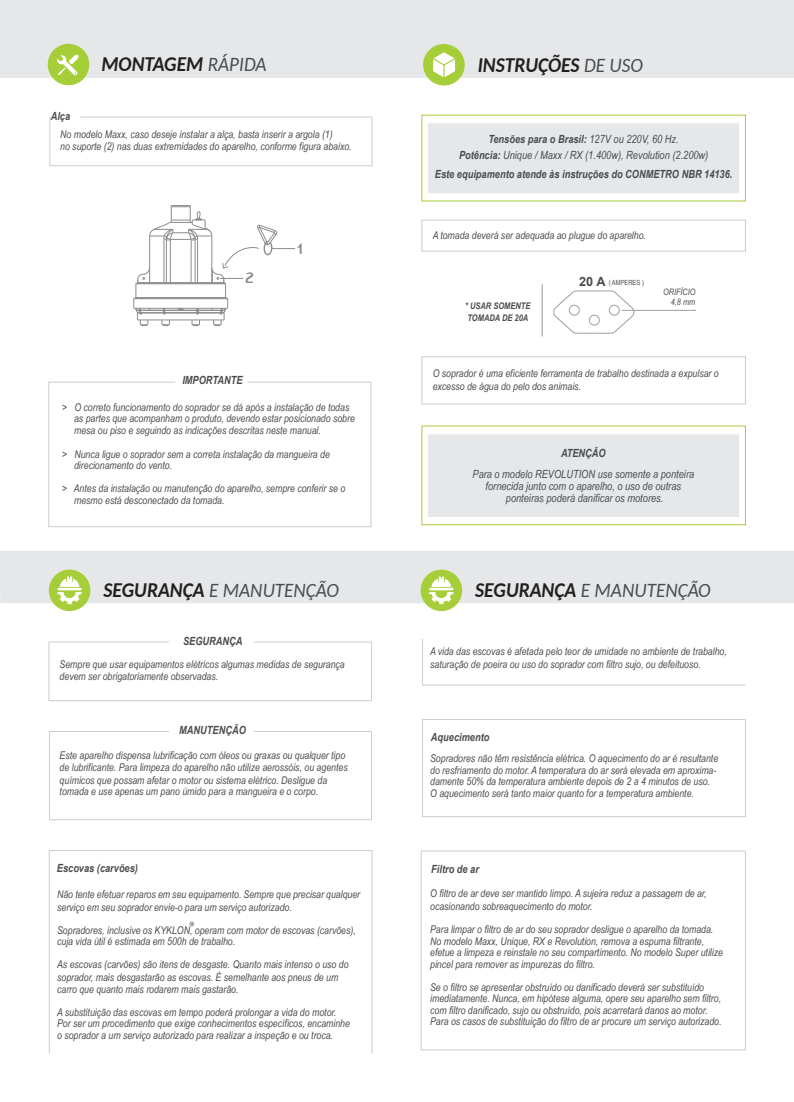
<style>
.page{position:relative;width:794px;height:1102px;background:#fff}
.page>*{position:absolute;margin:0;border:0;box-sizing:border-box;transform-origin:0 0}
.t1{font:italic 700 20.88px "Carlito";color:#231f20;scale:.94 1}
.t2{font:italic 20.5px "Carlito";color:#4b4c4d;scale:.94 1}
.t3{font:15.25px "Fontastique Fontastique";color:#8a8c8f}
.t4{font:700 12.75px "Arial";color:#4b4c4d}
.t5{font:italic 11.25px/12.2px "Arial Narrow";color:#4b4c4d;text-align:center}
.t6{font:italic 700 11.25px "Arial Narrow";color:#4b4c4d}
.t7{font:italic 10.62px/11.5px "Arial Narrow";color:#4b4c4d}
.t8{font:italic 700 9.12px/12.5px "Arial Narrow";color:#4b4c4d}
.t9{font:italic 8.88px "Arial Narrow";color:#4b4c4d}
.t10{font:7.12px "Arial Narrow";color:#4b4c4d}
.s1{font-weight:400;font-size:20.5px;color:#4b4c4d}
.s2{font-weight:700}
.s3{font-weight:700;font-size:20.88px;color:#231f20}
</style>
<div class="page">
<div style="left:0;top:0;width:793px;height:77px;background:#e6e7e9"></div>
<div style="left:0;top:551px;width:793px;height:52px;background:#e6e7e9"></div>
<div style="left:423px;top:44px;width:41px;height:42px;background:#a6ce39;border-radius:50%"></div>
<svg style="left:433px;top:52px;width:22px;height:25px"></svg>
<div style="left:420px;top:570px;width:42px;height:41px;background:#a6ce39;border-radius:50%"></div>
<svg style="left:429px;top:577px;width:24px;height:27px"></svg>
<div style="left:49px;top:570px;width:41px;height:41px;background:#a6ce39;border-radius:50%"></div>
<svg style="left:57px;top:577px;width:25px;height:27px"></svg>
<div style="left:49px;top:117px;width:323px;height:49px;border:1px solid #c7c8ca"></div>
<hr style="left:80px;top:117px;width:292px;height:1px;background:#c7c8ca">
<div style="left:48px;top:382px;width:323px;height:145px;border:1px solid #c7c8ca"></div>
<hr style="left:48px;top:382px;width:127px;height:1px;background:#c7c8ca">
<hr style="left:247px;top:382px;width:124px;height:1px;background:#c7c8ca">
<svg style="left:133px;top:205px;width:162px;height:121px"></svg>
<div style="left:48px;top:44px;width:41px;height:41px;background:#a6ce39;border-radius:50%"></div>
<svg style="left:57px;top:55px;width:21px;height:20px"></svg>
<div style="left:427px;top:123px;width:312px;height:71px;background:#e6e7e9;border:1px solid #fff"></div>
<div style="left:421px;top:426px;width:324px;height:99px;border:1px solid #a6ce39"></div>
<div style="left:427px;top:434px;width:312px;height:84px;background:#e6e7e9;border:1px solid #fff"></div>
<div style="left:421px;top:356px;width:324px;height:48px;background:#fff;border:1px solid #c7c8ca"></div>
<div style="left:421px;top:220px;width:324px;height:31px;background:#fff;border:1px solid #c7c8ca"></div>
<svg style="left:553px;top:290px;width:81px;height:44px"></svg>
<hr style="left:621px;top:310px;width:74px;height:1px;background:#989d9f">
<hr style="left:542px;top:284px;width:1px;height:52px;background:#989d9f">
<div style="left:49px;top:642px;width:323px;height:59px;border:1px solid #c7c8ca"></div>
<hr style="left:49px;top:642px;width:120px;height:1px;background:#c7c8ca">
<hr style="left:254px;top:642px;width:117px;height:1px;background:#c7c8ca">
<div style="left:49px;top:731px;width:323px;height:89px;border:1px solid #c7c8ca"></div>
<hr style="left:49px;top:731px;width:120px;height:1px;background:#c7c8ca">
<hr style="left:254px;top:731px;width:117px;height:1px;background:#c7c8ca">
<svg style="left:49px;top:850px;width:323px;height:204px"></svg>
<svg style="left:189px;top:922px;width:5px;height:4px"></svg>
<div style="left:422px;top:719px;width:323px;height:98px;border:1px solid #c7c8ca"></div>
<hr style="left:422px;top:719px;width:323px;height:1px;background:#c7c8ca">
<svg style="left:422px;top:639px;width:323px;height:46px"></svg>
<div style="left:420px;top:851px;width:325px;height:199px;border:1px solid #c7c8ca"></div>
<hr style="left:420px;top:851px;width:325px;height:1px;background:#c7c8ca">
<p class="t6" style="left:51px;top:107px;width:21px">Alça</p>
<h1 class="t1" style="left:101px;top:50px;width:177px">MONTAGEM <span class="s1">RÁPIDA</span></h1>
<p class="t7" style="left:60px;top:129px;width:293px">No modelo Maxx, caso deseje instalar a alça, basta inserir a argola (1)<br>no suporte (2) nas duas extremidades do aparelho, conforme figura abaixo.</p>
<h3 class="t3" style="left:245px;top:269px;width:10px">2</h3>
<p class="t6" style="left:182px;top:372px;width:62px">IMPORTANTE</p>
<h3 class="t3" style="left:297px;top:239px;width:7px">1</h3>
<p class="t7" style="left:74px;top:401px;width:282px;text-indent:-12px">&gt; O correto funcionamento do soprador se dá após a instalação de todas as partes que acompanham o produto, devendo estar posicionado sobre mesa ou piso e seguindo as indicações descritas neste manual.</p>
<p class="t7" style="left:74px;top:448px;width:257px;text-indent:-12px">&gt; Nunca ligue o soprador sem a correta instalação da mangueira de direcionamento do vento.</p>
<p class="t7" style="left:74px;top:483px;width:273px;text-indent:-12px">&gt; Antes da instalação ou manutenção do aparelho, sempre conferir se o mesmo está desconectado da tomada.</p>
<h1 class="t1" style="left:477px;top:50px;width:177px">INSTRUÇÕES <span class="s1">DE USO</span></h1>
<p class="t5" style="left:459px;top:131px;width:251px;line-height:15.6px"><span class="s2">Tensões para o Brasil:</span> 127V ou 220V, 60 Hz.<br><span class="s2">Potência:</span> Unique / Maxx / RX (1.400w), Revolution (2.200w)</p>
<p class="t6" style="left:435px;top:166px;width:299px">Este equipamento atende às instruções do CONMETRO NBR 14136.</p>
<p class="t7" style="left:432px;top:229px;width:215px">A tomada deverá ser adequada ao plugue do aparelho.</p>
<p class="t4" style="left:579px;top:272px;width:28px">20 A</p>
<p class="t8" style="left:465px;top:299px;width:67px">* USAR SOMENTE<br>TOMADA DE 20A</p>
<p class="t10" style="left:608px;top:277px;width:37px">( AMPERES )</p>
<p class="t9" style="left:663px;top:286px;width:34px">ORIFÍCIO</p>
<p class="t9" style="left:670px;top:296px;width:26px">4,8 mm</p>
<p class="t7" style="left:432px;top:367px;width:287px;line-height:12.8px">O soprador é uma eficiente ferramenta de trabalho destinada a expulsar o excesso de água do pelo dos animais.</p>
<p class="t6" style="left:561px;top:444px;width:46px">ATENÇÃO</p>
<p class="t5" style="left:472px;top:468px;width:223px">Para o modelo REVOLUTION use somente a ponteira fornecida junto com o aparelho, o uso de outras ponteiras poderá danificar os motores.</p>
<h2 class="t2" style="left:103px;top:576px;width:252px"><span class="s3">SEGURANÇA</span> E MANUTENÇÃO</h2>
<h2 class="t2" style="left:475px;top:576px;width:252px"><span class="s3">SEGURANÇA</span> E MANUTENÇÃO</h2>
<p class="t6" style="left:183px;top:632px;width:61px">SEGURANÇA</p>
<p class="t7" style="left:60px;top:658px;width:286px">Sempre que usar equipamentos elétricos algumas medidas de segurança devem ser obrigatoriamente observadas.</p>
<p class="t6" style="left:179px;top:722px;width:68px">MANUTENÇÃO</p>
<p class="t7" style="left:60px;top:750px;width:289px">Este aparelho dispensa lubrificação com óleos ou graxas ou qualquer tipo de lubrificante. Para limpeza do aparelho não utilize aerossóis, ou agentes</p>
<p class="t7" style="left:60px;top:774px;width:269px">químicos que possam afetar o motor ou sistema elétrico. Desligue da tomada e use apenas um pano úmido para a mangueira e o corpo.</p>
<p class="t6" style="left:57px;top:860px;width:83px">Escovas (carvões)</p>
<p class="t7" style="left:57px;top:888px;width:304px;line-height:12.8px">Não tente efetuar reparos em seu equipamento. Sempre que precisar qualquer serviço em seu soprador envie-o para um serviço autorizado.</p>
<p class="t7" style="left:57px;top:924px;width:300px">Sopradores, inclusive os KYKLON, operam com motor de escovas (carvões), cuja vida útil é estimada em 500h de trabalho.</p>
<p class="t7" style="left:57px;top:958px;width:293px;line-height:12.8px">As escovas (carvões) são itens de desgaste. Quanto mais intenso o uso do soprador, mais desgastarão as escovas. É semelhante aos pneus de um</p>
<p class="t7" style="left:57px;top:977px;width:280px;line-height:23px">carro que quanto mais rodarem mais gastarão.<br>A substituição das escovas em tempo poderá prolongar a vida do motor.</p>
<p class="t7" style="left:57px;top:1017px;width:294px">Por ser um procedimento que exige conhecimentos específicos, encaminhe o soprador a um serviço autorizado para realizar a inspeção e ou troca.</p>
<p class="t7" style="left:430px;top:644px;width:298px;line-height:12.8px">A vida das escovas é afetada pelo teor de umidade no ambiente de trabalho, saturação de poeira ou uso do soprador com filtro sujo, ou defeituoso.</p>
<p class="t6" style="left:431px;top:728px;width:60px">Aquecimento</p>
<p class="t7" style="left:430px;top:753px;width:289px">Sopradores não têm resistência elétrica. O aquecimento do ar é resultante do resfriamento do motor. A temperatura do ar será elevada em aproxima&shy;damente 50% da temperatura ambiente depois de 2 a 4 minutos de uso.<br>O aquecimento será tanto maior quanto for a temperatura ambiente.</p>
<p class="t6" style="left:431px;top:860px;width:49px">Filtro de ar</p>
<p class="t7" style="left:430px;top:887px;width:278px;line-height:12.8px">O filtro de ar deve ser mantido limpo. A sujeira reduz a passagem de ar, ocasionando sobreaquecimento do motor.</p>
<p class="t7" style="left:430px;top:923px;width:294px">Para limpar o filtro de ar do seu soprador desligue o aparelho da tomada.<br>No modelo Maxx, Unique, RX e Revolution, remova a espuma filtrante, efetue a limpeza e reinstale no seu compartimento. No modelo Super utilize pincel para remover as impurezas do filtro.</p>
<p class="t7" style="left:430px;top:981px;width:293px">Se o filtro se apresentar obstruído ou danificado deverá ser substituído imediatamente. Nunca, em hipótese alguma, opere seu aparelho sem filtro, com filtro danificado, sujo ou obstruído, pois acarretará danos ao motor.<br>Para os casos de substituição do filtro de ar procure um serviço autorizado.</p>
</div>
